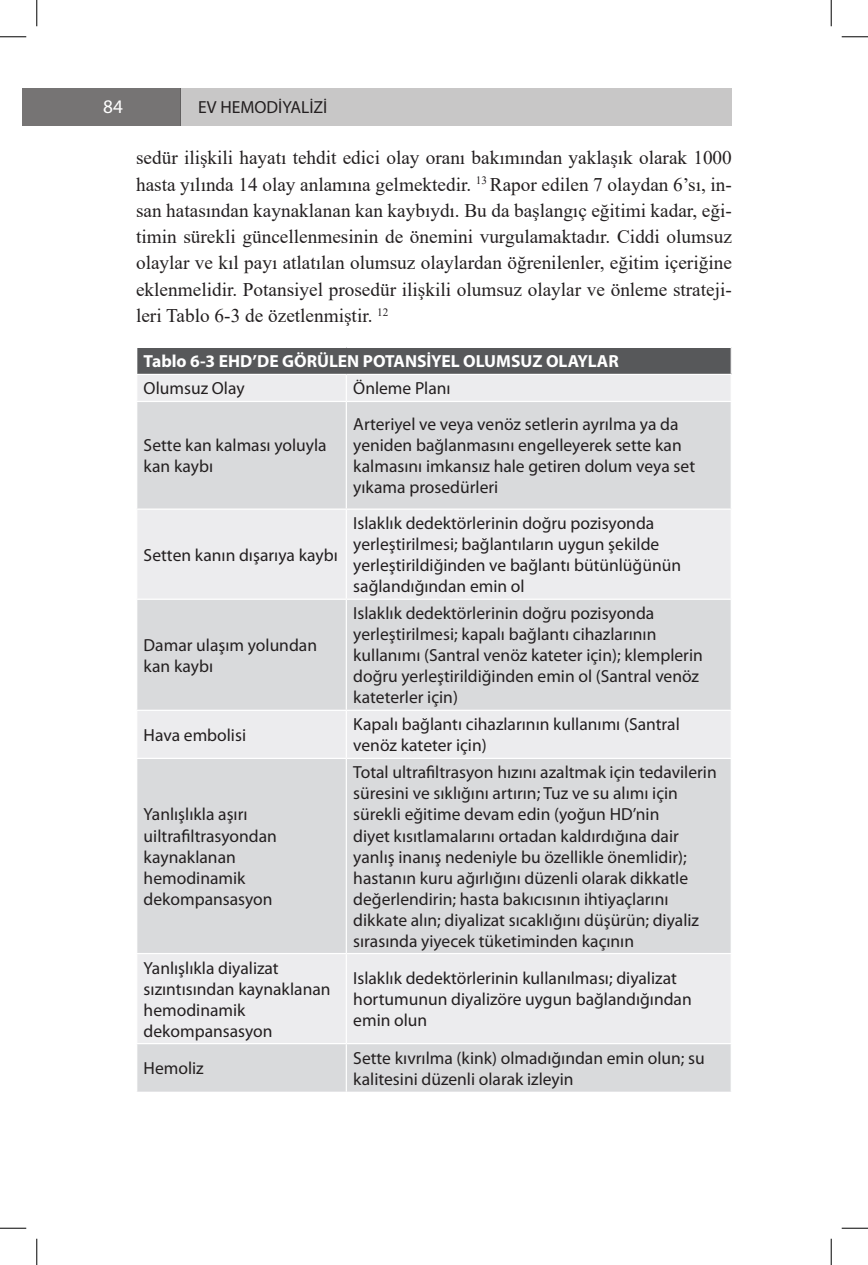
<style>
.page{position:relative;width:868px;height:1265px;background:#fff}
.page>*{position:absolute;margin:0;border:0;box-sizing:border-box;transform-origin:0 0}
.düzyazı{font:19.25px/26.2px "Times New Roman";color:#231f20;text-align:justify}
.t1{font:19.25px "Myriad Pro";color:#fff}
.tabloyazi{font:17.5px/21px "Myriad Pro";color:#231f20}
.tabloyazibold{font:700 17.5px "Myriad Pro";color:#fff}
</style>
<div class="page">
<div style="left:22px;top:88px;width:159px;height:37px;background:#767474"></div>
<div style="left:181px;top:88px;width:550px;height:37px;background:#c8c7c7"></div>
<div style="left:137px;top:347px;width:594px;height:27px;background:#57585a"></div>
<div style="left:137px;top:375px;width:593px;height:26px;background:#ececee"></div>
<svg style="left:137px;top:402px;width:593px;height:689px;background:#dfe0e2"></svg>
<hr style="left:345px;top:375px;width:2px;height:26px;background:#fff">
<hr style="left:345px;top:402px;width:2px;height:106px;background:#fff">
<hr style="left:136px;top:508px;width:210px;height:1px;background:#fff">
<hr style="left:346px;top:508px;width:385px;height:1px;background:#fff">
<hr style="left:345px;top:509px;width:2px;height:89px;background:#fff">
<hr style="left:136px;top:598px;width:210px;height:1px;background:#fff">
<hr style="left:346px;top:598px;width:385px;height:1px;background:#fff">
<hr style="left:345px;top:599px;width:2px;height:110px;background:#fff">
<hr style="left:136px;top:709px;width:210px;height:1px;background:#fff">
<hr style="left:346px;top:709px;width:385px;height:1px;background:#fff">
<hr style="left:345px;top:710px;width:2px;height:47px;background:#fff">
<hr style="left:136px;top:757px;width:210px;height:1px;background:#fff">
<hr style="left:346px;top:757px;width:385px;height:1px;background:#fff">
<hr style="left:345px;top:758px;width:2px;height:194px;background:#fff">
<hr style="left:136px;top:952px;width:210px;height:1px;background:#fff">
<hr style="left:346px;top:952px;width:385px;height:1px;background:#fff">
<hr style="left:345px;top:953px;width:2px;height:89px;background:#fff">
<hr style="left:136px;top:1042px;width:210px;height:1px;background:#fff">
<hr style="left:346px;top:1042px;width:385px;height:1px;background:#fff">
<hr style="left:345px;top:1043px;width:2px;height:48px;background:#fff">
<hr style="left:136px;top:346px;width:210px;height:2px;background:#fff">
<hr style="left:346px;top:346px;width:385px;height:2px;background:#fff">
<svg style="left:730px;top:348px;width:1px;height:53px"></svg>
<hr style="left:346px;top:374px;width:385px;height:1px;background:#fff">
<svg style="left:0;top:36px;width:26px;height:1px"></svg>
<svg style="left:841px;top:36px;width:26px;height:1px"></svg>
<svg style="left:0;top:1227px;width:26px;height:1px"></svg>
<svg style="left:841px;top:1227px;width:26px;height:1px"></svg>
<svg style="left:36px;top:0;width:1px;height:26px"></svg>
<svg style="left:36px;top:1238px;width:1px;height:26px"></svg>
<svg style="left:830px;top:0;width:1px;height:26px"></svg>
<svg style="left:830px;top:1238px;width:1px;height:26px"></svg>
<p class="t1" style="left:103px;top:96px;width:21px">84</p>
<p class="tabloyazi" style="left:198px;top:97px;width:131px">EV HEMODİYALİZİ</p>
<p class="düzyazı" style="left:136px;top:144px;width:597px">sedür ilişkili hayatı tehdit edici olay oranı bakımından yaklaşık olarak 1000 hasta yılında 14 olay anlamına gelmektedir. <sup>13</sup> Rapor edilen 7 olaydan 6’sı, in&shy;san hatasından kaynaklanan kan kaybıydı. Bu da başlangıç eğitimi kadar, eği&shy;timin sürekli güncellenmesinin de önemini vurgulamaktadır. Ciddi olumsuz olaylar ve kıl payı atlatılan olumsuz olaylardan öğrenilenler, eğitim içeriğine eklenmelidir. Potansiyel prosedür ilişkili olumsuz olaylar ve önleme strateji&shy;leri Tablo 6-3 de özetlenmiştir. <sup>12</sup></p>
<p class="tabloyazibold" style="left:144px;top:350px;width:476px">Tablo 6-3 EHD’DE GÖRÜLEN POTANSİYEL OLUMSUZ OLAYLAR</p>
<p class="tabloyazi" style="left:144px;top:378px;width:102px">Olumsuz Olay</p>
<p class="tabloyazi" style="left:353px;top:378px;width:99px">Önleme Planı</p>
<p class="tabloyazi" style="left:144px;top:435px;width:184px">Sette kan kalması yoluyla kan kaybı</p>
<p class="tabloyazi" style="left:144px;top:544px;width:196px">Setten kanın dışarıya kaybı</p>
<p class="tabloyazi" style="left:144px;top:634px;width:175px">Damar ulaşım yolundan kan kaybı</p>
<p class="tabloyazi" style="left:353px;top:414px;width:343px">Arteriyel ve veya venöz setlerin ayrılma ya da yeniden bağlanmasını engelleyerek sette kan kalmasını imkansız hale getiren dolum veya set yıkama prosedürleri</p>
<p class="tabloyazi" style="left:353px;top:513px;width:329px">Islaklık dedektörlerinin doğru pozisyonda yerleştirilmesi; bağlantıların uygun şekilde yerleştirildiğinden ve bağlantı bütünlüğünün sağlandığından emin ol</p>
<p class="tabloyazi" style="left:353px;top:603px;width:351px">Islaklık dedektörlerinin doğru pozisyonda yerleştirilmesi; kapalı bağlantı cihazlarının kullanımı (Santral venöz kateter için); klemplerin doğru yerleştirildiğinden emin ol (Santral venöz kateterler için)</p>
<p class="tabloyazi" style="left:144px;top:724px;width:104px">Hava embolisi</p>
<p class="tabloyazi" style="left:353px;top:714px;width:328px">Kapalı bağlantı cihazlarının kullanımı (Santral venöz kateter için)</p>
<p class="tabloyazi" style="left:144px;top:804px;width:135px">Yanlışlıkla aşırı uiltrafiltrasyondan kaynaklanan hemodinamik dekompansasyon</p>
<p class="tabloyazi" style="left:353px;top:762px;width:365px">Total ultrafiltrasyon hızını azaltmak için tedavilerin süresini ve sıklığını artırın; Tuz ve su alımı için sürekli eğitime devam edin (yoğun HD’nin<br>diyet kısıtlamalarını ortadan kaldırdığına dair yanlış inanış nedeniyle bu özellikle önemlidir); hastanın kuru ağırlığını düzenli olarak dikkatle değerlendirin; hasta bakıcısının ihtiyaçlarını dikkate alın; diyalizat sıcaklığını düşürün; diyaliz sırasında yiyecek tüketiminden kaçının</p>
<p class="tabloyazi" style="left:144px;top:957px;width:188px">Yanlışlıkla diyalizat sızıntısından kaynaklanan hemodinamik dekompansasyon</p>
<p class="tabloyazi" style="left:353px;top:967px;width:340px">Islaklık dedektörlerinin kullanılması; diyalizat hortumunun diyalizöre uygun bağlandığından emin olun</p>
<p class="tabloyazi" style="left:144px;top:1057px;width:62px">Hemoliz</p>
<p class="tabloyazi" style="left:353px;top:1047px;width:353px">Sette kıvrılma (kink) olmadığından emin olun; su kalitesini düzenli olarak izleyin</p>
</div>
